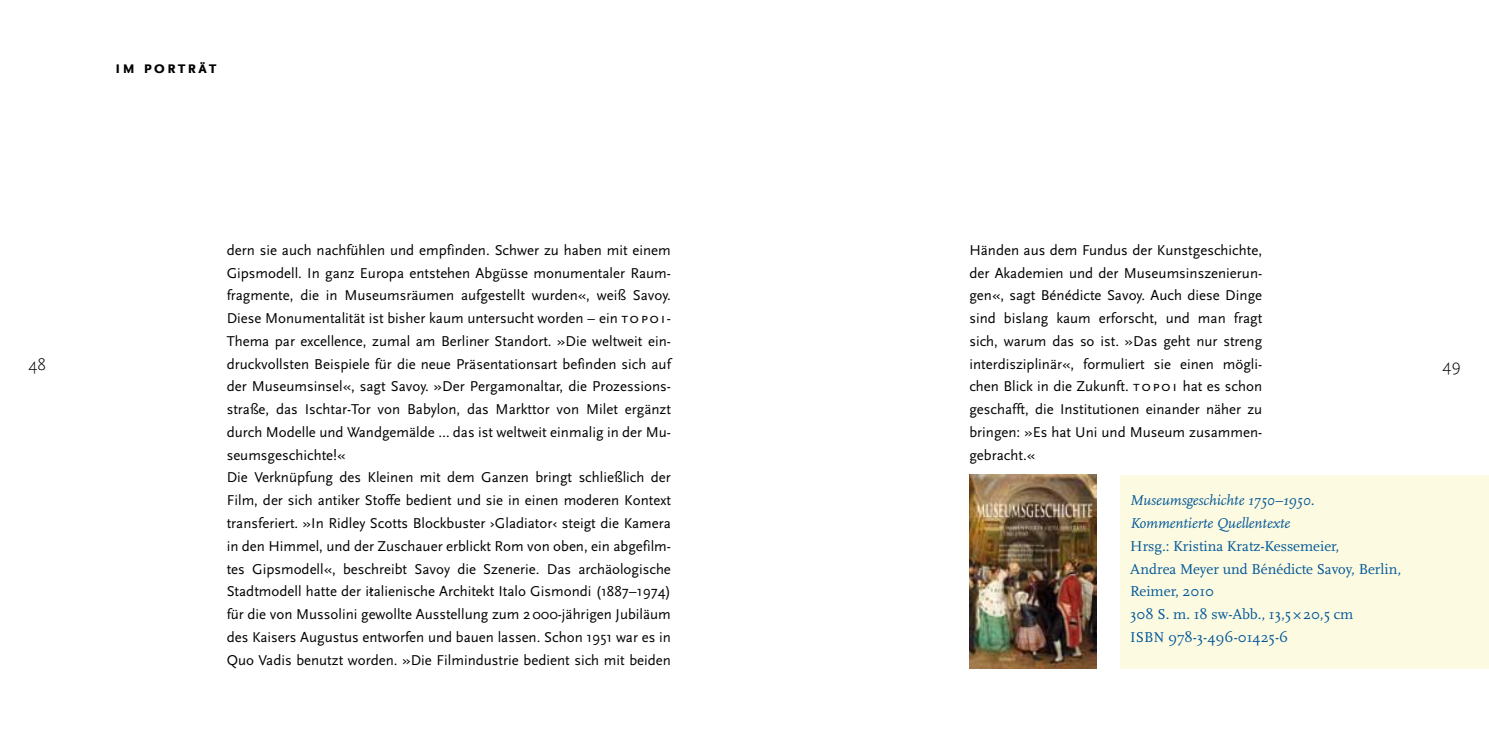
<style>
.page{position:relative;width:1489px;height:745px;background:#fff}
.page>*{position:absolute;margin:0;border:0;box-sizing:border-box;transform-origin:0 0}
.t1{font:17.5px "Scala Sans CV Bold Caps";letter-spacing:.1em;color:#000}
.t2{font:17.5px "Scala Sans CV Light";color:#000}
.t3{font:14.88px/22.8px "Scala Sans CV";color:#000;text-align:justify}
.t4{font:14.88px/22.8px "Scala CV";color:#005698}
.t5{font:italic 14.88px/22.8px "Scala CV";color:#005698}
.s1{font-family:"Scala Sans CV Caps"}
</style>
<div class="page">
<div style="left:1120px;top:474px;width:368px;height:193px;background:#fcfbe1"></div>
<img style="left:969px;top:474px;width:127px;height:194px">
<p class="t2" style="left:28px;top:355px;width:19px">48</p>
<p class="t1" style="left:115px;top:57px;width:103px">im porträt</p>
<p class="t3" style="left:227px;top:238px;width:446px;text-align:left">dern sie auch nachfühlen und empfinden. Schwer zu haben mit einem Gipsmodell. In ganz Europa entstehen Abgüsse monumentaler Raum&shy;fragmente, die in Museumsräumen aufgestellt wurden«, weiß Savoy.<br>Diese Monumentalität ist bisher kaum untersucht worden – ein <span class="s1">topoi</span>-Thema par excellence, zumal am Berliner Standort. »Die weltweit ein&shy;druckvollsten Beispiele für die neue Präsentationsart befinden sich auf der Museumsinsel«, sagt Savoy. »Der Pergamonaltar, die Prozessions&shy;straße, das Ischtar-Tor von Babylon, das Markttor von Milet ergänzt durch Modelle und Wandgemälde … das ist weltweit einmalig in der Mu&shy;seumsgeschichte!«<br>Die Verknüpfung des Kleinen mit dem Ganzen bringt schließlich der Film, der sich antiker Stoffe bedient und sie in einen moderen Kontext transferiert. »In Ridley Scotts Blockbuster ›Gladiator‹ steigt die Kamera in den Himmel, und der Zuschauer erblickt Rom von oben, ein abgefilm&shy;tes Gipsmodell«, beschreibt Savoy die Szenerie. Das archäologische Stadtmodell hatte der italienische Architekt Italo Gismondi (1887–1974) für die von Mussolini gewollte Ausstellung zum 2000-jährigen Jubiläum des Kaisers Augustus entworfen und bauen lassen. Schon 1951 war es in Quo Vadis benutzt worden. »Die Filmindustrie bedient sich mit beiden</p>
<p class="t3" style="left:969px;top:238px;width:294px">Händen aus dem Fundus der Kunstgeschichte, der Akademien und der Museumsinszenierun&shy;gen«, sagt Bénédicte Savoy. Auch diese Dinge sind bislang kaum erforscht, und man fragt sich, warum das so ist. »Das geht nur streng interdisziplinär«, formuliert sie einen mögli&shy;chen Blick in die Zukunft. <span class="s1">topoi</span> hat es schon geschafft, die Institutionen einander näher zu bringen: »Es hat Uni und Museum zusammen&shy;gebracht.«</p>
<p class="t5" style="left:1130px;top:489px;width:186px">Museumsgeschichte 1750–1950.<br>Kommentierte Quellentexte</p>
<p class="t4" style="left:1130px;top:534px;width:272px">Hrsg.: Kristina Kratz-Kessemeier,<br>Andrea Meyer und Bénédicte Savoy, Berlin,<br>Reimer, 2010<br>308 S. m. 18 sw-Abb., 13,5∑20,5 cm<br>ISBN 978-3-496-01425-6</p>
<p class="t2" style="left:1442px;top:355px;width:20px">49</p>
</div>
